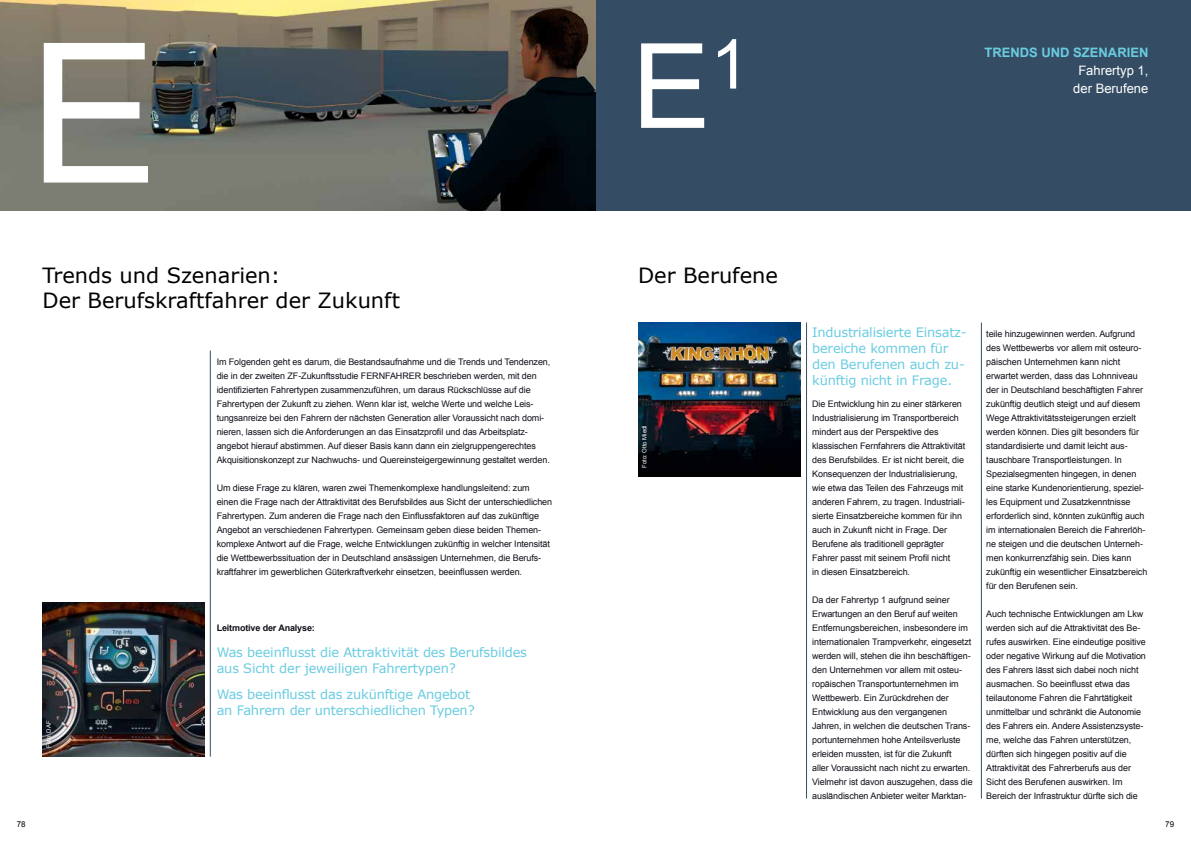
<style>
.page{position:relative;width:1191px;height:842px;background:#fff}
.page>*{position:absolute;margin:0;border:0;box-sizing:border-box;transform-origin:0 0}
.t1{font:195px "Arial";color:#fff}
.t2{font:118px "Arial";color:#fff}
.t3{font:21px/25px "Verdana";color:#000}
.t4{font:13px/16px "Verdana";letter-spacing:-.015em;color:#6acce1}
.t5{font:13px/18px "Arial";color:#fff;text-align:center}
.t6{font:700 13px "Arial";color:#6acce1}
.t7{font:9px/14px "Arial";letter-spacing:-.01em;color:#0f1019}
.t8{font:700 9px "Arial";letter-spacing:-.015em;color:#0f1019}
.t9{font:8px "Arial";color:#000}
.t10{font:6px "Arial";color:#fff}
</style>
<div class="page">
<div style="left:595px;top:0;width:596px;height:210px;background:#354d64"></div>
<hr style="left:981px;top:323px;width:1px;height:476px;background:#354d64">
<img style="left:0;top:0;width:595px;height:210px">
<hr style="left:210px;top:351px;width:1px;height:406px;background:#354d64">
<img style="left:638px;top:323px;width:162px;height:154px">
<img style="left:43px;top:603px;width:162px;height:154px">
<hr style="left:806px;top:323px;width:1px;height:476px;background:#354d64">
<h1 class="t1" style="left:28px;top:-14px;width:132px">E</h1>
<h2 class="t2" style="left:632px;top:9px;width:118px">E<sup>1</sup></h2>
<h3 class="t3" style="left:43px;top:263px;width:359px">Trends und Szenarien:<br>Der Berufskraftfahrer der Zukunft</h3>
<p class="t7" style="left:217px;top:354px;width:335px">Im Folgenden geht es darum, die Bestandsaufnahme und die Trends und Tendenzen, die in der zweiten ZF-Zukunftsstudie FERNFAHRER beschrieben werden, mit den identifizierten Fahrertypen zusammenzuführen, um daraus Rückschlüsse auf die Fahrertypen der Zukunft zu ziehen. Wenn klar ist, welche Werte und welche Leis&shy;tungsanreize bei den Fahrern der nächsten Generation aller Voraussicht nach domi&shy;nieren, lassen sich die Anforderungen an das Einsatzprofil und das Arbeitsplatz&shy;angebot hierauf abstimmen. Auf dieser Basis kann dann ein zielgruppengerechtes Akquisitionskonzept zur Nachwuchs- und Quereinsteigergewinnung gestaltet werden.</p>
<p class="t7" style="left:217px;top:480px;width:337px">Um diese Frage zu klären, waren zwei Themenkomplexe handlungsleitend: zum einen die Frage nach der Attraktivität des Berufsbildes aus Sicht der unterschiedlichen Fahrertypen. Zum anderen die Frage nach den Einflussfaktoren auf das zukünftige Angebot an verschiedenen Fahrertypen. Gemeinsam geben diese beiden Themen&shy;komplexe Antwort auf die Frage, welche Entwicklungen zukünftig in welcher Intensität die Wettbewerbssituation der in Deutschland ansässigen Unternehmen, die Berufs&shy;kraftfahrer im gewerblichen Güterkraftverkehr einsetzen, beeinflussen werden.</p>
<p class="t8" style="left:217px;top:621px;width:100px">LEITMOTIVE DER ANALYSE:</p>
<p class="t10" style="left:45px;top:748px;width:29px;rotate:-90deg">Foto: DAF</p>
<h3 class="t4" style="left:217px;top:644px;width:312px">Was beeinflusst die Attraktivität des Berufsbildes aus Sicht der jeweiligen Fahrertypen?</h3>
<h3 class="t4" style="left:217px;top:686px;width:259px">Was beeinflusst das zukünftige Angebot an Fahrern der unterschiedlichen Typen?</h3>
<h3 class="t3" style="left:638px;top:263px;width:141px">Der Berufene</h3>
<p class="t10" style="left:640px;top:468px;width:44px;rotate:-90deg">Foto: Otto Miedl</p>
<h3 class="t6" style="left:984px;top:43px;width:18px">TREND</h3>
<h3 class="t6" style="left:1029px;top:43px;width:54px">S UND SZENARIEN</h3>
<h3 class="t5" style="left:1073px;top:61px;width:77px">Fahrertyp 1, der Berufene</h3>
<h3 class="t4" style="left:812px;top:324px;width:156px">Industrialisierte Einsatz&shy;bereiche kommen für den Berufenen auch zu&shy;künftig nicht in Frage.</h3>
<p class="t7" style="left:812px;top:396px;width:154px">Die Entwicklung hin zu einer stärkeren Industrialisierung im Transportbereich mindert aus der Perspektive des klassischen Fernfahrers die Attraktivität des Berufsbildes. Er ist nicht bereit, die Konsequenzen der Industrialisierung, wie etwa das Teilen des Fahrzeugs mit anderen Fahrern, zu tragen. Industriali&shy;sierte Einsatzbereiche kommen für ihn auch in Zukunft nicht in Frage. Der Berufene als traditionell geprägter Fahrer passt mit seinem Profil nicht<br>in diesen Einsatzbereich.</p>
<p class="t7" style="left:812px;top:593px;width:162px">Da der Fahrertyp 1 aufgrund seiner Erwartungen an den Beruf auf weiten Entfernungsbereichen, insbesondere im internationalen Trampverkehr, eingesetzt werden will, stehen die ihn beschäftigen&shy;den Unternehmen vor allem mit osteu&shy;ropäischen Transportunternehmen im Wettbewerb. Ein Zurückdrehen der Entwicklung aus den vergangenen Jahren, in welchen die deutschen Trans&shy;portunternehmen hohe Anteilsverluste erleiden mussten, ist für die Zukunft<br>aller Voraussicht nach nicht zu erwarten.<br>Vielmehr ist davon auszugehen, dass die ausländischen Anbieter weiter Marktan-</p>
<p class="t7" style="left:986px;top:326px;width:162px">teile hinzugewinnen werden. Aufgrund des Wettbewerbs vor allem mit osteuro&shy;päischen Unternehmen kann nicht erwartet werden, dass das Lohnniveau der in Deutschland beschäftigten Fahrer zukünftig deutlich steigt und auf diesem Wege Attraktivitätssteigerungen erzielt werden können. Dies gilt besonders für standardisierte und damit leicht aus&shy;tauschbare Transportleistungen. In Spezialsegmenten hingegen, in denen eine starke Kundenorientierung, speziel&shy;les Equipment und Zusatzkenntnisse erforderlich sind, könnten zukünftig auch im internationalen Bereich die Fahrerlöh&shy;ne steigen und die deutschen Unterneh&shy;men konkurrenzfähig sein. Dies kann zukünftig ein wesentlicher Einsatzbereich für den Berufenen sein.</p>
<p class="t7" style="left:986px;top:607px;width:161px">Auch technische Entwicklungen am Lkw werden sich auf die Attraktivität des Be&shy;rufes auswirken. Eine eindeutige positive oder negative Wirkung auf die Motivation des Fahrers lässt sich dabei noch nicht ausmachen. So beeinflusst etwa das teilautonome Fahren die Fahrtätigkeit unmittelbar und schränkt die Autonomie des Fahrers ein. Andere Assistenzsyste&shy;me, welche das Fahren unterstützen, dürften sich hingegen positiv auf die Attraktivität des Fahrerberufs aus der Sicht des Berufenen auswirken. Im Bereich der Infrastruktur dürfte sich die</p>
<p class="t9" style="left:17px;top:818px;width:10px">78</p>
<p class="t9" style="left:1165px;top:818px;width:10px">79</p>
</div>
